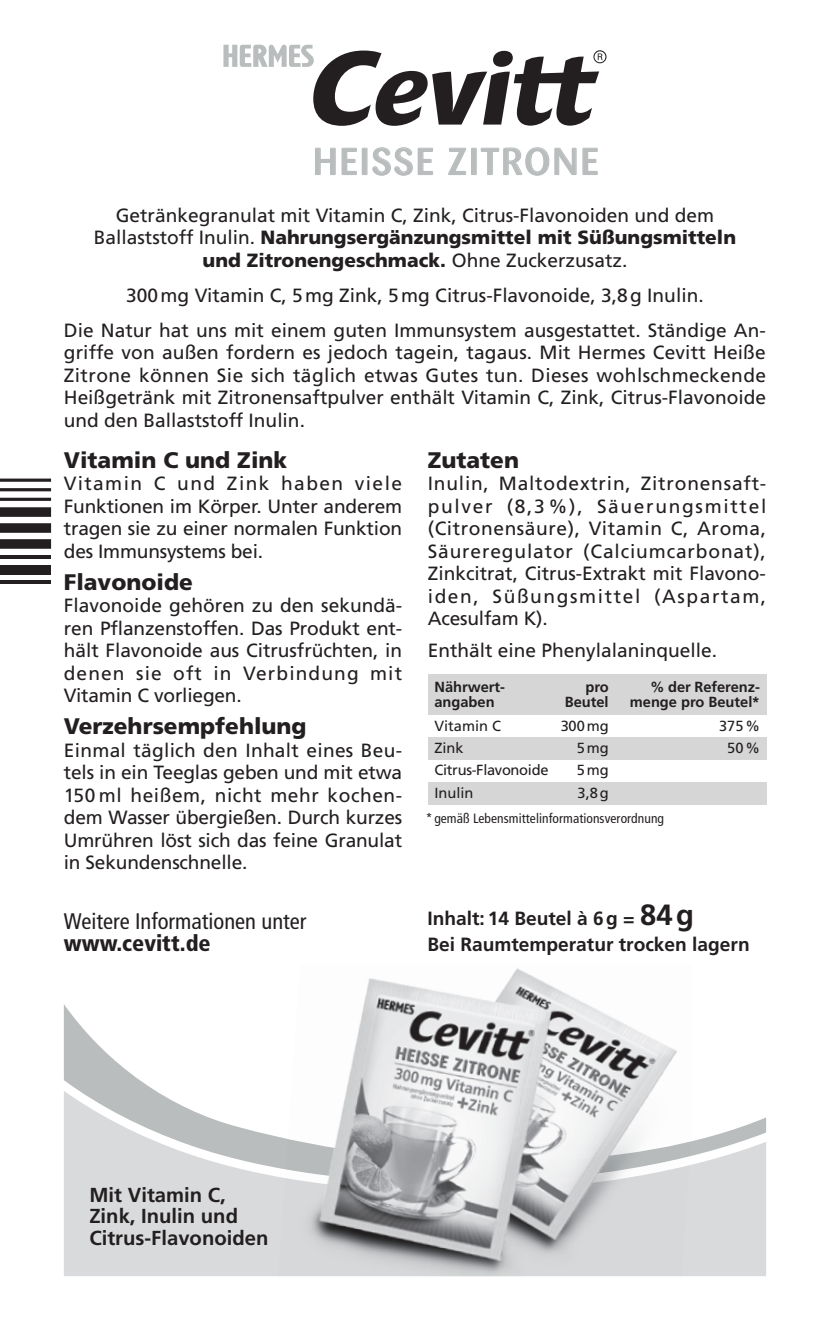
<style>
.page{position:relative;width:830px;height:1340px;background:#fff}
.page>*{position:absolute;margin:0;border:0;box-sizing:border-box;transform-origin:0 0}
.t1{font:500 37.12px "Sari";letter-spacing:.04em;color:#b9bdbe}
.t2{font:900 22.5px "Frutiger LT";color:#231f20}
.t3{font:condensed 22.5px "Frutiger LT";color:#231f20}
.t4{font:900 condensed 22.5px "Frutiger LT";color:#231f20}
.t5{font:700 20.25px/21.4px "Frutiger LT";color:#231f20}
.t6{font:19.12px/22.5px "Frutiger LT";color:#231f20;text-align:justify}
.t7{font:700 19.12px/25.7px "Frutiger LT";color:#231f20}
.t8{font:700 14.62px/15.1px "Frutiger LT";color:#231f20;text-align:right}
.t9{font:14.62px "Frutiger LT";color:#231f20}
.t10{font:14.62px "Frutiger LT";letter-spacing:-.02em;color:#231f20}
.t11{font:condensed 13.5px "Frutiger LT";letter-spacing:.005em;color:#231f20}
.s1{font-weight:900}
.s2{font-size:29.25px}
</style>
<div class="page">
<svg style="left:0;top:497px;width:51px;height:4px"></svg>
<hr style="left:0;top:488px;width:51px;height:3px;background:#231f20">
<svg style="left:0;top:478px;width:51px;height:4px"></svg>
<svg style="left:0;top:507px;width:51px;height:42px"></svg>
<hr style="left:0;top:555px;width:51px;height:3px;background:#231f20">
<div style="left:0;top:564px;width:51px;height:10px;background:#231f20"></div>
<hr style="left:0;top:580px;width:51px;height:4px;background:#231f20">
<div style="left:64px;top:1204px;width:701px;height:72px;background:#d9dadb"></div>
<svg style="left:63px;top:1004px;width:704px;height:200px"></svg>
<img style="left:278px;top:968px;width:413px;height:308px">
<svg style="left:223px;top:45px;width:383px;height:81px"></svg>
<svg style="left:315px;top:147px;width:42px;height:28px"></svg>
<div style="left:361px;top:148px;width:6px;height:27px;border:1px solid #b9bdbe"></div>
<svg style="left:372px;top:147px;width:61px;height:29px"></svg>
<svg style="left:448px;top:147px;width:18px;height:28px"></svg>
<div style="left:471px;top:148px;width:5px;height:27px;border:1px solid #b9bdbe"></div>
<svg style="left:480px;top:147px;width:118px;height:29px"></svg>
<div style="left:428px;top:674px;width:338px;height:41px;background:#d6d6d7"></div>
<div style="left:428px;top:737px;width:338px;height:22px;background:#d6d6d7"></div>
<div style="left:428px;top:782px;width:338px;height:22px;background:#d6d6d7"></div>
<h1 class="t1" style="left:313px;top:140px;width:287px">HEISSE ZITRONE</h1>
<p class="t6" style="left:94px;top:204px;width:643px;text-align:center">Getränkegranulat mit Vitamin C, Zink, Citrus-Flavonoiden und dem<br>Ballaststoff Inulin. <span class="s1">Nahrungsergänzungsmittel mit Süßungsmitteln und Zitronengeschmack.</span> Ohne Zuckerzusatz.</p>
<p class="t6" style="left:126px;top:284px;width:578px">300mg Vitamin C, 5mg Zink, 5mg Citrus-Flavonoide, 3,8g Inulin.</p>
<p class="t6" style="left:64px;top:319px;width:703px">Die Natur hat uns mit einem guten Immunsystem ausgestattet. Ständige An&shy;griffe von außen fordern es jedoch tagein, tagaus. Mit Hermes Cevitt Heiße Zitrone können Sie sich täglich etwas Gutes tun. Dieses wohlschmeckende Heißgetränk mit Zitronensaftpulver enthält Vitamin C, Zink, Citrus-Flavonoide und den Ballaststoff Inulin.</p>
<p class="t2" style="left:64px;top:446px;width:225px">Vitamin C und Zink</p>
<p class="t6" style="left:64px;top:472px;width:340px">Vitamin C und Zink haben viele Funktionen im Körper. Unter anderem tragen sie zu einer normalen Funktion des Immunsystems bei.</p>
<p class="t2" style="left:64px;top:568px;width:130px">Flavonoide</p>
<p class="t6" style="left:64px;top:594px;width:340px">Flavonoide gehören zu den sekundä&shy;ren Pflanzenstoffen. Das Produkt ent&shy;hält Flavonoide aus Citrusfrüchten, in denen sie oft in Verbindung mit Vitamin C vorliegen.</p>
<p class="t2" style="left:64px;top:713px;width:244px">Verzehrsempfehlung</p>
<p class="t6" style="left:64px;top:739px;width:340px">Einmal täglich den Inhalt eines Beu&shy;tels in ein Teeglas geben und mit etwa 150 ml heißem, nicht mehr kochen&shy;dem Wasser übergießen. Durch kurzes Umrühren löst sich das feine Granulat in Sekundenschnelle.</p>
<p class="t3" style="left:64px;top:908px;width:244px">Weitere Informationen unter</p>
<p class="t4" style="left:64px;top:929px;width:148px">www.cevitt.de</p>
<p class="t2" style="left:427px;top:446px;width:93px">Zutaten</p>
<p class="t6" style="left:427px;top:472px;width:340px">Inulin, Maltodextrin, Zitronensaft&shy;pulver (8,3%), Säuerungsmittel (Citronensäure), Vitamin C, Aroma, Säureregulator (Calciumcarbonat), Zinkcitrat, Citrus-Extrakt mit Flavono&shy;iden, Süßungsmittel (Aspartam, Acesulfam K).</p>
<p class="t6" style="left:427px;top:639px;width:291px">Enthält eine Phenylalaninquelle.</p>
<p class="t8" style="left:434px;top:679px;width:72px;text-align:left">Nährwert&shy;angaben</p>
<p class="t8" style="left:564px;top:679px;width:45px">pro<br>Beutel</p>
<p class="t8" style="left:629px;top:679px;width:132px">% der Referenz&shy;menge pro Beutel*</p>
<p class="t9" style="left:434px;top:717px;width:68px">Vitamin C</p>
<p class="t9" style="left:560px;top:717px;width:49px">300mg</p>
<p class="t9" style="left:718px;top:717px;width:42px">375%</p>
<p class="t9" style="left:434px;top:739px;width:31px">Zink</p>
<p class="t9" style="left:576px;top:739px;width:33px">5mg</p>
<p class="t9" style="left:727px;top:739px;width:34px">50%</p>
<p class="t10" style="left:434px;top:761px;width:115px">Citrus-Flavonoide</p>
<p class="t9" style="left:576px;top:761px;width:33px">5mg</p>
<p class="t9" style="left:434px;top:784px;width:41px">Inulin</p>
<p class="t9" style="left:577px;top:784px;width:33px">3,8g</p>
<p class="t11" style="left:425px;top:810px;width:240px">* gemäß Lebensmittelinformationsverordnung</p>
<p class="t7" style="left:427px;top:905px;width:324px">Inhalt: 14 Beutel à 6g = <span class="s2">84g<br></span>Bei Raumtemperatur trocken lagern</p>
<p class="t5" style="left:89px;top:1184px;width:180px">Mit Vitamin C,<br>Zink, Inulin und<br>Citrus-Flavonoiden</p>
</div>
